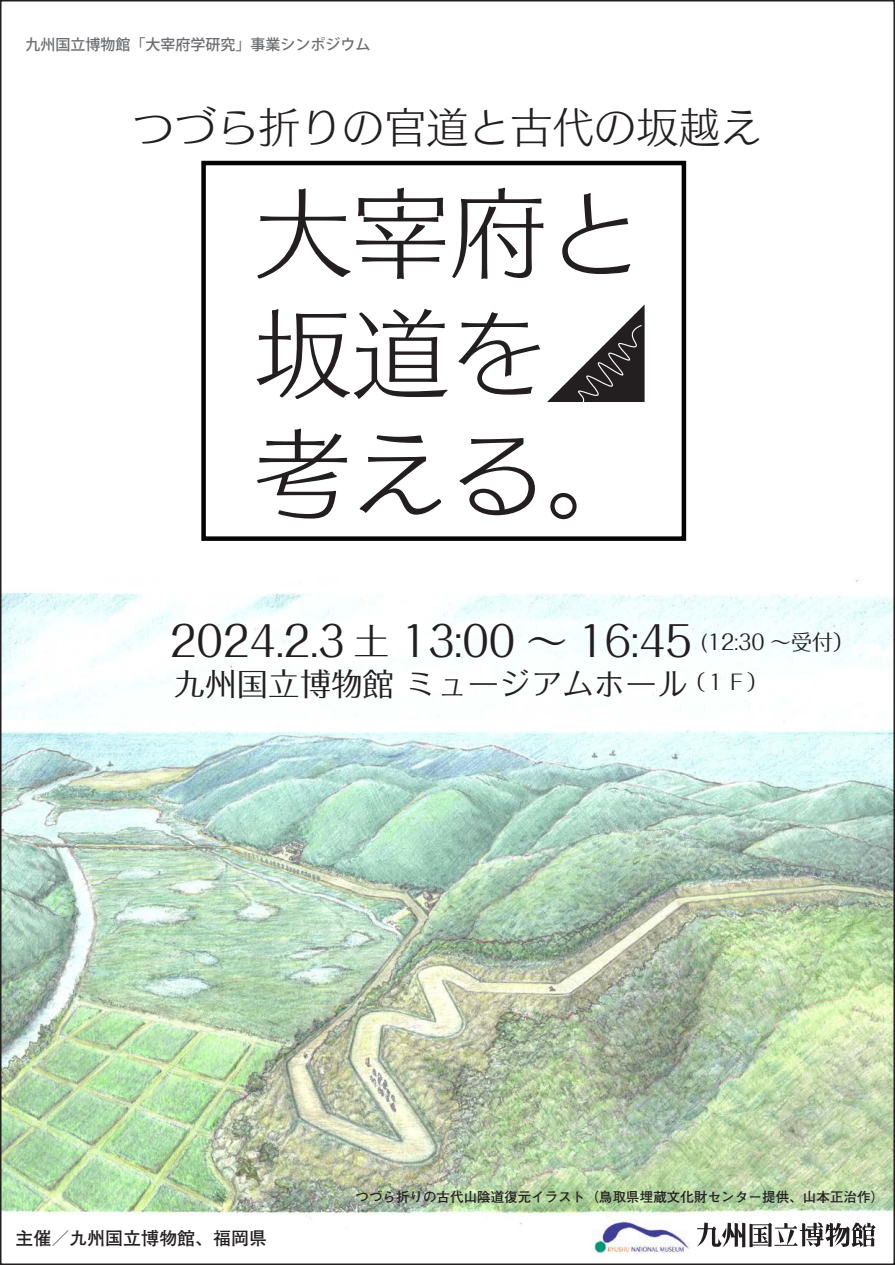
<style>
.page{position:relative;width:895px;height:1265px;background:#fff}
.page>*{position:absolute;margin:0;border:0;box-sizing:border-box;transform-origin:0 0}
.t1{font:97.5px/120px "Skip Pro N L";color:#231f20;text-align:justify}
.t2{font:42px "Folk Pro";color:#231f20}
.t3{font:42px "Skip Pro N L";color:#231f20}
.t4{font:31.5px "Folk Pro";color:#231f20}
.t5{font:21px/40.7px "Folk Pro";color:#231f20}
.t6{font:700 18px "Futo Go B101 Pro";color:#231f20}
.t7{font:500 15px "Koz Go Pr 6 N";color:#6c6d70}
.t8{font:700 13.5px "Futo Go B101 Pro";color:#231f20}
.s1{font-size:36px}
</style>
<div class="page">
<img style="left:3px;top:580px;width:888px;height:644px">
<img style="left:592px;top:1219px;width:99px;height:34px">
<svg style="left:691px;top:1219px;width:190px;height:29px"></svg>
<div style="left:201px;top:161px;width:485px;height:380px;border:4px solid #030303"></div>
<p class="t7" style="left:25px;top:36px;width:346px">九州国立博物館「大宰府学研究」事業シンポジウム</p>
<h2 class="t3" style="left:132px;top:93px;width:631px">つづら折りの官道と古代の坂越え</h2>
<h1 class="t1" style="left:254px;top:166px;width:391px">大宰府と坂道を◢考える。</h1>
<h2 class="t2" style="left:170px;top:606px;width:523px">2024.2.3 <span class="s1">土</span> 13:00 ～ 16:45</h2>
<h3 class="t4" style="left:174px;top:657px;width:516px">九州国立博物館 ミュージアムホール</h3>
<h3 class="t5" style="left:684px;top:618px;width:171px;text-indent:16px">(12:30 ～受付）（１Ｆ）</h3>
<h3 class="t6" style="left:15px;top:1223px;width:253px">主催／九州国立博物館、福岡県</h3>
<p class="t8" style="left:355px;top:1186px;width:530px">つづら折りの古代山陰道復元イラスト（鳥取県埋蔵文化財センター提供、山本正治作）</p>
</div>
